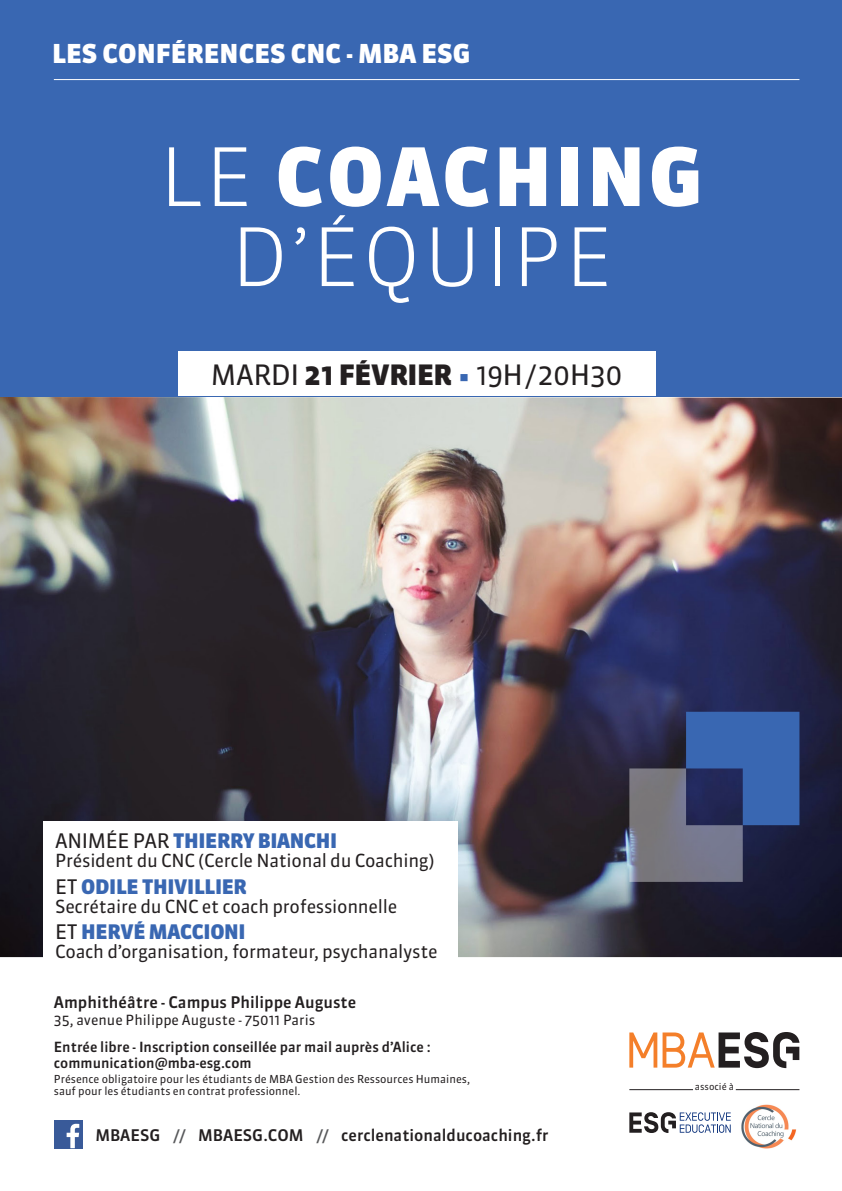
<style>
.page{position:relative;width:842px;height:1191px;background:#fff}
.page>*{position:absolute;margin:0;border:0;box-sizing:border-box;transform-origin:0 0}
.t1{font:300 80px/80px "Sanuk LF";letter-spacing:.04em;color:#fff;text-align:center}
.t2{font:28px "Sanuk";letter-spacing:-.015em;color:#231f20}
.t3{font:900 26px "Sanuk";color:#fff}
.t4{font:900 20px "Sanuk";letter-spacing:-.015em;color:#3967b2}
.t5{font:18px "Sanuk";letter-spacing:-.015em;color:#231f20}
.Sites{font:500 16px "Sanuk";color:#231f20}
.Lieu_MBA{font:500 16px "Sanuk";color:#231f20}
.Inscription{font:500 14px/16px "Sanuk";color:#231f20}
.Adresse_MBA{font:14px "Sanuk";color:#231f20}
.Présence{font:11px/12px "Sanuk";color:#231f20}
.t6{font:9.5px "Sanuk";color:#231f20}
.s1{font-family:"Sanuk";font-weight:900}
.s2{font-weight:900}
.s3{color:#3967b2}
.s4{font-weight:400;color:#231f20}
.s5{color:#57585a}
</style>
<div class="page">
<img style="left:0;top:397px;width:842px;height:560px">
<div style="left:0;top:0;width:842px;height:397px;background:#3967b2"></div>
<div style="left:178px;top:351px;width:478px;height:45px;background:#fff"></div>
<svg style="left:629px;top:711px;width:170px;height:171px;background:#46567f"></svg>
<svg style="left:629px;top:1032px;width:170px;height:36px"></svg>
<div style="left:54px;top:1120px;width:28px;height:28px;background:#395a99"></div>
<svg style="left:67px;top:1123px;width:12px;height:25px"></svg>
<hr style="left:54px;top:79px;width:745px;height:1px;background:#fff">
<div style="left:44px;top:821px;width:414px;height:148px;background:#fff"></div>
<hr style="left:736px;top:1089px;width:63px;height:1px;background:#231f20">
<hr style="left:629px;top:1089px;width:64px;height:1px;background:#231f20">
<svg style="left:629px;top:1112px;width:102px;height:21px"></svg>
<img style="left:741px;top:1104px;width:56px;height:45px">
<p class="t3" style="left:52px;top:37px;width:420px">LES CONFÉRENCES CNC - MBA ESG</p>
<p class="t1" style="left:159px;top:137px;width:546px">LE <span class="s1">COACHING<br></span>D’ÉQUIPE</p>
<p class="t2" style="left:211px;top:357px;width:413px">MARDI <span class="s2">21 FÉVRIER</span> <span class="s3">•</span> 19H/20H30</p>
<p class="t4" style="left:55px;top:828px;width:284px"><span class="s4">ANIMÉE PAR</span> THIERRY BIANCHI</p>
<p class="t5" style="left:55px;top:849px;width:381px">Président du CNC (Cercle National du Coaching)</p>
<p class="t4" style="left:55px;top:874px;width:193px"><span class="s4">ET</span> ODILE THIVILLIER</p>
<p class="t5" style="left:55px;top:894px;width:344px">Secrétaire du CNC et coach professionnelle</p>
<p class="t4" style="left:55px;top:919px;width:192px"><span class="s4">ET</span> HERVÉ MACCIONI</p>
<p class="t5" style="left:55px;top:940px;width:384px">Coach d’organisation, formateur, psychanalyste</p>
<p class="Lieu_MBA" style="left:54px;top:992px;width:304px">Amphithéâtre - Campus Philippe Auguste</p>
<p class="Adresse_MBA" style="left:54px;top:1011px;width:263px">35, avenue Philippe Auguste - 75011 Paris</p>
<p class="Inscription" style="left:54px;top:1039px;width:378px">Entrée libre - Inscription conseillée par mail auprès d’Alice : communication@mba-esg.com</p>
<p class="Présence" style="left:54px;top:1073px;width:418px">Présence obligatoire pour les étudiants de MBA Gestion des Ressources Humaines, sauf pour les étudiants en contrat professionnel.</p>
<p class="t6" style="left:695px;top:1080px;width:40px">associé à</p>
<p class="Sites" style="left:95px;top:1125px;width:455px">MBAESG <span class="s5">//</span> MBAESG.COM <span class="s5">//</span> cerclenationalducoaching.fr</p>
</div>
